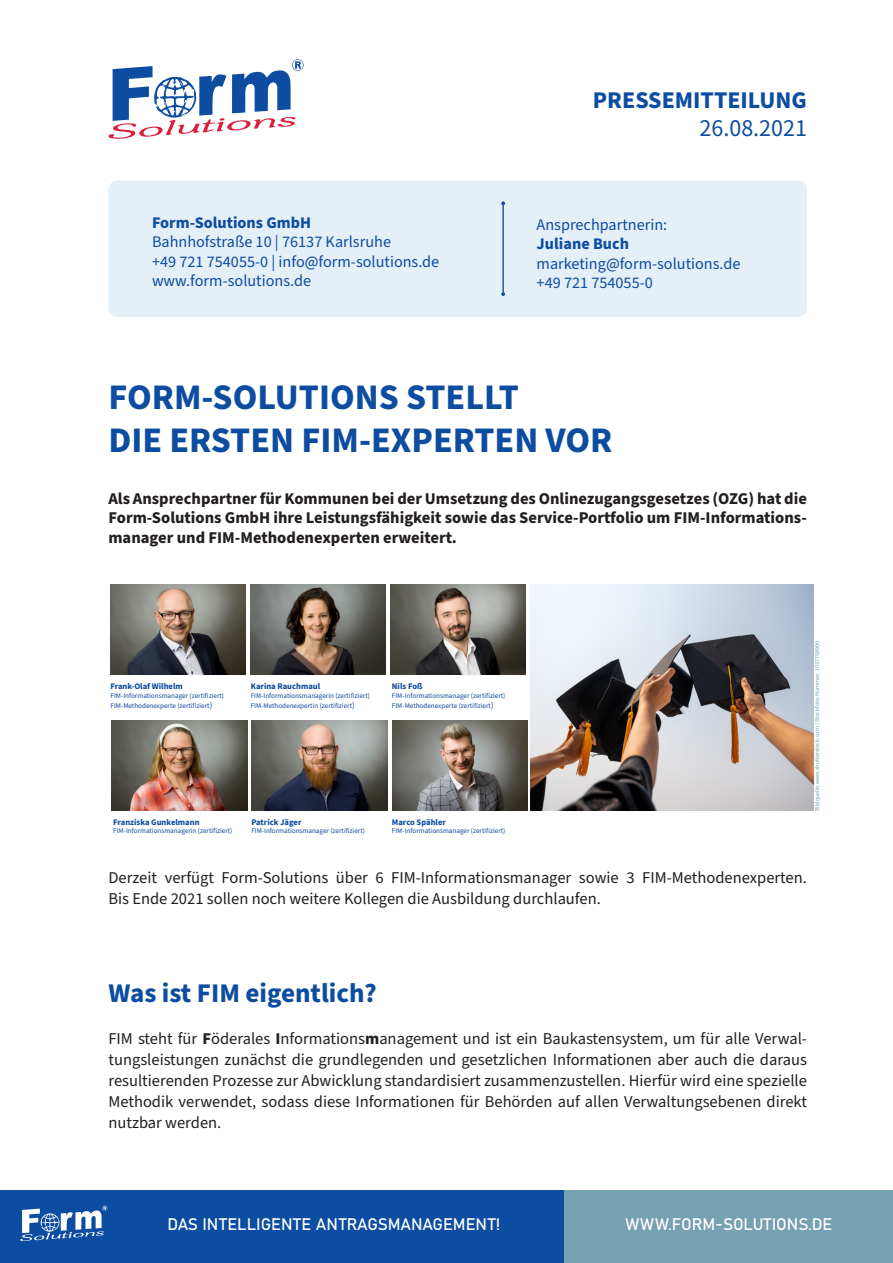
<style>
.page{position:relative;width:893px;height:1263px;background:#fff}
.page>*{position:absolute;margin:0;border:0;box-sizing:border-box;transform-origin:0 0}
.t1{font:700 36px/43.2px "Source Sans Pro";color:#0d4da1}
.t2{font:700 27px "Source Sans Pro";color:#0d4da1}
.t3{font:700 24px "Source Sans Pro";color:#0d4da1}
.t4{font:24px "Source Sans Pro";color:#0d4da1}
.t5{font:16.5px/21px "Source Sans Pro";color:#231f20}
.t6{font:700 16.5px/19.8px "Source Sans Pro";color:#231f20;text-align:justify}
.t7{font:16.5px "Bahnschrift";color:#fff}
.t8{font:16.2px "Source Sans Pro";color:#0d4da1}
.t9{font:700 16.2px "Source Sans Pro";color:#0d4da1}
.t10{font:700 8.55px "Source Sans Pro";color:#0d4da1}
.t11{font:7.05px "Source Sans Pro";color:#0d4da1}
.t12{font:6px "Source Sans Pro";color:#75a1b0}
.s1{font-size:8.55px}
.s2{font-weight:700}
</style>
<div class="page">
<div style="left:108px;top:181px;width:699px;height:136px;background:#e4eff8;border-radius:9px"></div>
<svg style="left:108px;top:59px;width:196px;height:80px"></svg>
<div style="left:0;top:1191px;width:565px;height:72px;background:#0d4da1"></div>
<div style="left:565px;top:1191px;width:328px;height:72px;background:#75a1b0"></div>
<svg style="left:20px;top:1205px;width:87px;height:36px"></svg>
<hr style="left:502px;top:202px;width:2px;height:90px;background:#0d4da1">
<svg style="left:501px;top:292px;width:4px;height:4px"></svg>
<img style="left:111px;top:584px;width:135px;height:91px">
<img style="left:251px;top:584px;width:135px;height:91px">
<img style="left:391px;top:584px;width:135px;height:91px">
<img style="left:112px;top:720px;width:135px;height:90px">
<img style="left:252px;top:720px;width:135px;height:90px">
<img style="left:531px;top:584px;width:282px;height:226px">
<img style="left:392px;top:720px;width:135px;height:90px">
<p class="t9" style="left:152px;top:212px;width:160px">Form-Solutions GmbH</p>
<p class="t8" style="left:152px;top:231px;width:240px">Bahnhofstraße 10 | 76137 Karlsruhe</p>
<p class="t8" style="left:152px;top:251px;width:289px">+49 721 754055-0 | info@form-solutions.de</p>
<p class="t8" style="left:152px;top:270px;width:161px">www.form-solutions.de</p>
<p class="t3" style="left:593px;top:83px;width:216px">PRESSEMITTEILUNG</p>
<p class="t4" style="left:699px;top:112px;width:109px">26.08.2021</p>
<p class="t8" style="left:537px;top:214px;width:132px">Ansprechpartnerin:</p>
<p class="t9" style="left:537px;top:233px;width:94px">Juliane Buch</p>
<p class="t8" style="left:537px;top:253px;width:205px">marketing@form-solutions.de</p>
<p class="t8" style="left:537px;top:272px;width:118px">+49 721 754055-0</p>
<p class="t1" style="left:108px;top:376px;width:505px">FORM-SOLUTIONS STELLT<br>DIE ERSTEN FIM-EXPERTEN VOR</p>
<p class="t6" style="left:108px;top:489px;width:700px">Als Ansprechpartner für Kommunen bei der Umsetzung des Onlinezugangsgesetzes (OZG) hat die Form-Solutions GmbH ihre Leistungsfähigkeit sowie das Service-Portfolio um FIM-Informations&shy;manager und FIM-Methodenexperten erweitert.</p>
<p class="t10" style="left:111px;top:681px;width:74px">Frank-Olaf Wilhelm</p>
<p class="t11" style="left:111px;top:691px;width:115px">FIM-Informationsmanager (zertifiziert)</p>
<p class="t11" style="left:111px;top:701px;width:103px">FIM-Methodenexperte (zertifiziert<span class="s1">)</span></p>
<p class="t10" style="left:251px;top:681px;width:71px">Karina Rauchmaul</p>
<p class="t11" style="left:251px;top:691px;width:121px">FIM-Informationsmanagerin (zertifiziert)</p>
<p class="t11" style="left:251px;top:701px;width:105px">FIM-Methodenexpertin (zertifiziert<span class="s1">)</span></p>
<p class="t10" style="left:392px;top:681px;width:32px">Nils Foß</p>
<p class="t11" style="left:392px;top:691px;width:115px">FIM-Informationsmanager (zertifiziert)</p>
<p class="t11" style="left:392px;top:701px;width:103px">FIM-Methodenexperte (zertifiziert<span class="s1">)</span></p>
<p class="t10" style="left:113px;top:816px;width:88px">Franziska Gunkelmann</p>
<p class="t11" style="left:113px;top:826px;width:121px">FIM-Informationsmanagerin (zertifiziert)</p>
<p class="t10" style="left:251px;top:816px;width:52px">Patrick Jäger</p>
<p class="t11" style="left:251px;top:826px;width:115px">FIM-Informationsmanager (zertifiziert)</p>
<p class="t10" style="left:392px;top:816px;width:56px">Marco Spähler</p>
<p class="t11" style="left:392px;top:826px;width:115px">FIM-Informationsmanager (zertifiziert)</p>
<p class="t12" style="left:813px;top:811px;width:171px;rotate:-90deg">Bildquelle:www.shutterstock.com / Stockfoto-Nummer: 1937758900</p>
<p class="t5" style="left:108px;top:868px;width:700px">Derzeit verfügt Form-Solutions über 6 FIM-Informationsmanager sowie 3 FIM-Methodenexperten.<br>Bis Ende 2021 sollen noch weitere Kollegen die Ausbildung durchlaufen.</p>
<p class="t2" style="left:108px;top:974px;width:270px">Was ist FIM eigentlich?</p>
<p class="t5" style="left:108px;top:1028px;width:700px;text-align:justify">FIM steht für <span class="s2">F</span>öderales <span class="s2">I</span>nformations<span class="s2">m</span>anagement und ist ein Baukastensystem, um für alle Verwal&shy;tungsleistungen zunächst die grundlegenden und gesetzlichen Informationen aber auch die daraus resultierenden Prozesse zur Abwicklung standardisiert zusammenzustellen. Hierfür wird eine spezielle Methodik verwendet, sodass diese Informationen für Behörden auf allen Verwaltungsebenen direkt nutzbar werden.</p>
<p class="t7" style="left:167px;top:1212px;width:334px">DAS INTELLIGENTE ANTRAGSMANAGEMENT!</p>
<p class="t7" style="left:625px;top:1212px;width:208px">WWW.FORM-SOLUTIONS.DE</p>
</div>
